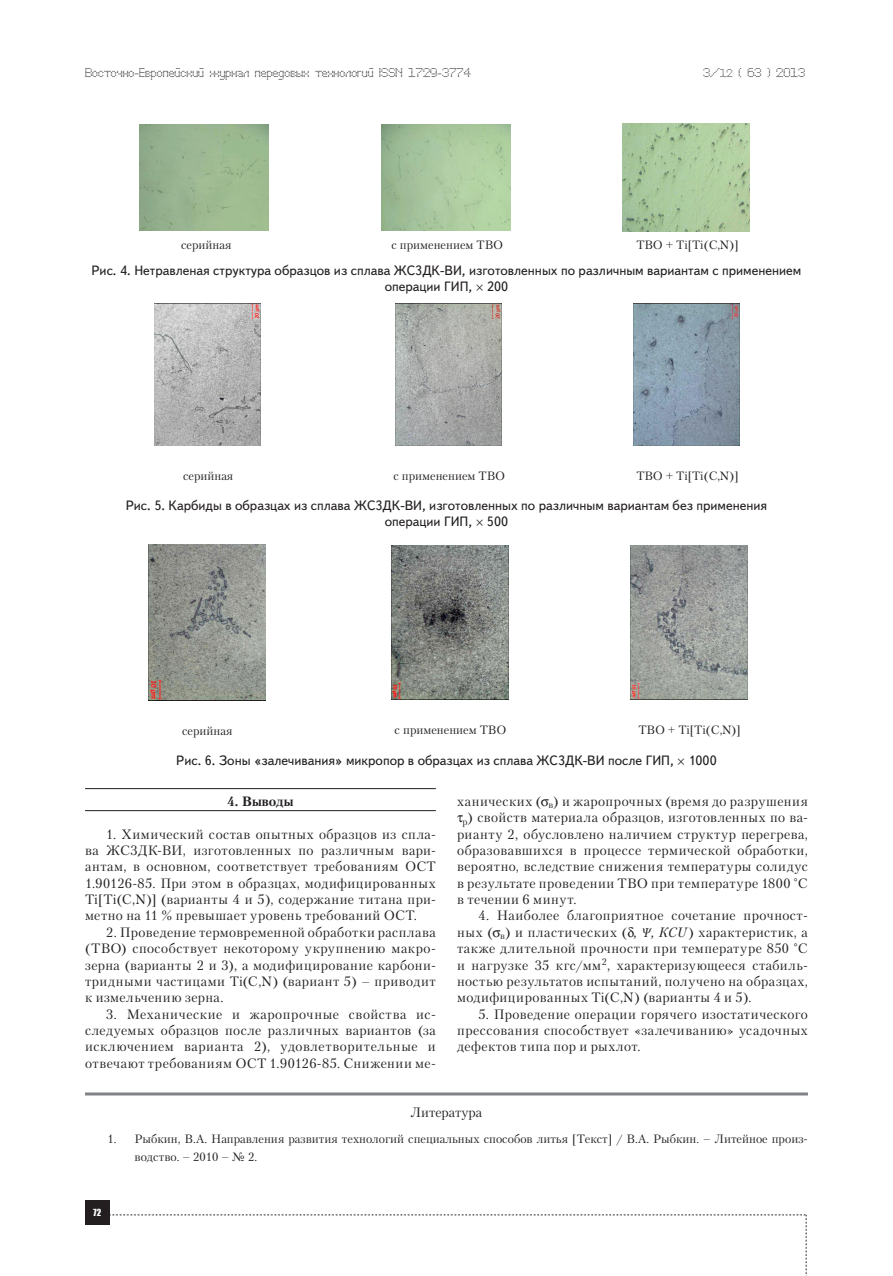
<style>
.page{position:relative;width:893px;height:1276px;background:#fff}
.page>*{position:absolute;margin:0;border:0;box-sizing:border-box;transform-origin:0 0}
.t1{font:13.5px/16.4px "Petersburg C";letter-spacing:.035em;color:#231f20;text-align:justify}
.t2{font:13.5px/16.2px "Text Book C";color:#231f20;text-align:center}
.t3{font:13.5px "Petersburg C";color:#231f20}
.t4{font:700 13.5px "Petersburg C";color:#231f20}
.t5{font:12px/18px "Petersburg C";color:#231f20}
.t6{font:12px "Perfo";letter-spacing:.015em;color:#231f20}
.t7{font:9px "Impact";color:#fff}
.s1{font-size:10.5px}
.s2{font-family:"Minion Pro"}
.s3{font-style:italic}
.s4{font-family:"Minion Pro";font-style:italic}
</style>
<div class="page">
<div style="left:85px;top:1200px;width:24px;height:25px;background:#231f20"></div>
<svg style="left:109px;top:1214px;width:698px;height:62px"></svg>
<hr style="left:85px;top:788px;width:351px;height:1px;background:#231f20">
<hr style="left:85px;top:810px;width:351px;height:1px;background:#231f20">
<img style="left:140px;top:124px;width:128px;height:107px">
<img style="left:382px;top:124px;width:128px;height:107px">
<img style="left:623px;top:124px;width:127px;height:107px">
<img style="left:154px;top:303px;width:107px;height:142px">
<img style="left:395px;top:303px;width:107px;height:142px">
<img style="left:634px;top:303px;width:106px;height:142px">
<img style="left:148px;top:544px;width:117px;height:156px">
<img style="left:392px;top:545px;width:117px;height:154px">
<img style="left:631px;top:545px;width:117px;height:154px">
<hr style="left:85px;top:1092px;width:723px;height:3px;background:#808285">
<p class="t6" style="left:85px;top:65px;width:387px">Восточно-Европейский журнал передовых технологий ISSN 1729-3774</p>
<p class="t6" style="left:703px;top:65px;width:104px">3/<span class="s1">12</span> ( 63 ) 2013</p>
<p class="t5" style="left:181px;top:235px;width:52px">серийная</p>
<p class="t5" style="left:391px;top:235px;width:113px">с применением ТВО</p>
<p class="t5" style="left:636px;top:235px;width:104px">ТВО + Ti[Ti(C,N)]</p>
<p class="t2" style="left:91px;top:262px;width:711px">Рис. 4. Нетравленая структура образцов из сплава ЖС3ДК-ВИ, изготовленных по различным вариантам с применением операции ГИП, <span class="s2">×</span> 200</p>
<p class="t5" style="left:183px;top:466px;width:52px">серийная</p>
<p class="t5" style="left:393px;top:466px;width:113px">с применением ТВО</p>
<p class="t5" style="left:636px;top:466px;width:104px">ТВО + Ti[Ti(C,N)]</p>
<p class="t2" style="left:126px;top:498px;width:643px">Рис. 5. Карбиды в образцах из сплава ЖС3ДК-ВИ, изготовленных по различным вариантам без применения операции ГИП, <span class="s2">×</span> 500</p>
<p class="t5" style="left:182px;top:721px;width:52px">серийная</p>
<p class="t5" style="left:395px;top:720px;width:113px">с применением ТВО</p>
<p class="t5" style="left:638px;top:720px;width:104px">ТВО + Ti[Ti(C,N)]</p>
<p class="t2" style="left:176px;top:753px;width:542px">Рис. 6. Зоны «залечивания» микропор в образцах из сплава ЖС3ДК-ВИ после ГИП, <span class="s2">×</span> 1000</p>
<p class="t4" style="left:227px;top:793px;width:67px">4. Выводы</p>
<p class="t1" style="left:85px;top:825px;width:352px;text-indent:21px">1. Химический состав опытных образцов из спла&shy;ва ЖС3ДК-ВИ, изготовленных по различным вари&shy;антам, в основном, соответствует требованиям ОСТ 1.90126-85. При этом в образцах, модифицированных Ti[Ti(C,N)] (варианты 4 и 5), содержание титана при&shy;метно на 11 % превышает уровень требований ОСТ.</p>
<p class="t1" style="left:85px;top:924px;width:352px;text-indent:21px">2. Проведение термовременной обработки расплава (ТВО) способствует некоторому укрупнению макро&shy;зерна (варианты 2 и 3), а модифицирование карбони&shy;тридными частицами Ti(C,N) (вариант 5) – приводит к измельчению зерна.</p>
<p class="t1" style="left:85px;top:1005px;width:352px;text-indent:21px">3. Механические и жаропрочные свойства ис&shy;следуемых образцов после различных вариантов (за исключением варианта 2), удовлетворительные и отвечают требованиям ОСТ 1.90126-85. Снижении ме-</p>
<p class="t1" style="left:457px;top:793px;width:352px">ханических (▲<sub>в</sub>) и жаропрочных (время до разрушения</p>
<p class="t1" style="left:457px;top:809px;width:352px">▼<sub>р</sub>) свойств материала образцов, изготовленных по ва&shy;рианту 2, обусловлено наличием структур перегрева, образовавшихся в процессе термической обработки, вероятно, вследствие снижения температуры солидус в результате проведении ТВО при температуре 1800 °С в течении 6 минут.</p>
<p class="t1" style="left:457px;top:907px;width:352px;text-indent:21px">4. Наиболее благоприятное сочетание прочност&shy;ных (▲<sub>в</sub>) и пластических ( <span class="s3">,</span> <span class="s4">Ψ</span><span class="s3">, КСU</span>) характеристик, а также длительной прочности при температуре 850 °С и нагрузке 35 кгс/мм<sup>2</sup>, характеризующееся стабиль&shy;ностью результатов испытаний, получено на образцах, модифицированных Ti(C,N) (варианты 4 и 5).</p>
<p class="t1" style="left:457px;top:1005px;width:352px;text-indent:21px">5. Проведение операции горячего изостатического прессования способствует «залечиванию» усадочных дефектов типа пор и рыхлот.</p>
<p class="t3" style="left:411px;top:1104px;width:73px">Литература</p>
<p class="t5" style="left:135px;top:1130px;width:675px;text-indent:-27px">1. Рыбкин, В.А. Направления развития технологий специальных способов литья [Текст] / В.А. Рыбкин. – Литейное произ&shy;водство. – 2010 – № 2.</p>
<p class="t7" style="left:93px;top:1207px;width:10px">72</p>
</div>
